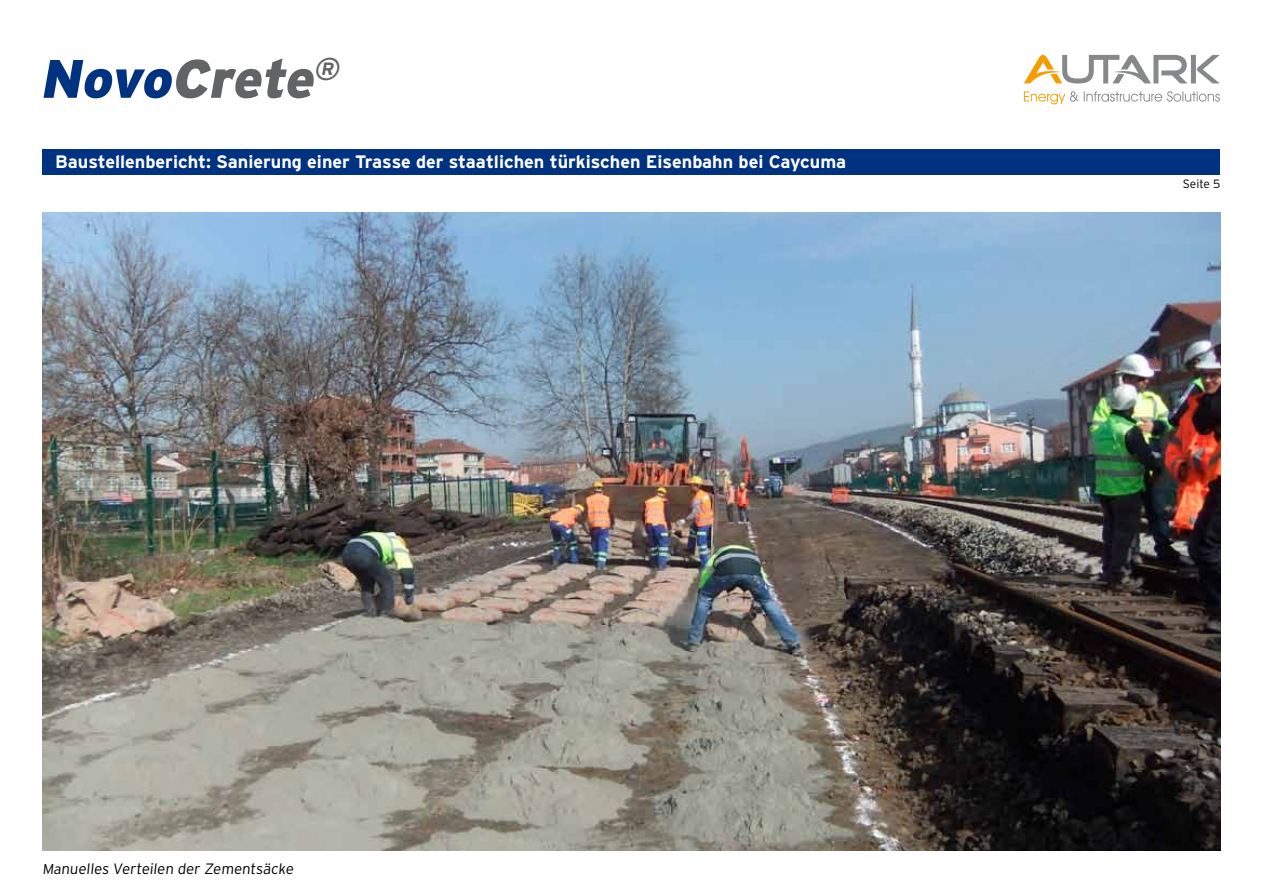
<style>
.page{position:relative;width:1263px;height:893px;background:#fff}
.page>*{position:absolute;margin:0;border:0;box-sizing:border-box;transform-origin:0 0}
.t1{font:italic 900 54px "Interstate";color:#626364}
.t2{font:700 18px "Interstate";color:#fff}
.t3{font:300 15px "Interstate";color:#000}
.t4{font:300 12px "Interstate";letter-spacing:-.005em;color:#000}
.s1{color:#003282}
.s2{font-size:14.25px}
</style>
<div class="page">
<svg style="left:1024px;top:91px;width:196px;height:13px"></svg>
<svg style="left:1024px;top:55px;width:196px;height:28px"></svg>
<div style="left:43px;top:149px;width:1177px;height:25px;background:#003282"></div>
<img style="left:43px;top:213px;width:1177px;height:637px">
<h1 class="t1" style="left:40px;top:48px;width:307px"><span class="s1">Novo</span>Crete<sup>®</sup></h1>
<p class="t2" style="left:55px;top:151px;width:792px">Baustellenbericht: Sanierung einer Trasse der staatlichen türkischen Eisenbahn bei Caycuma</p>
<p class="t3" style="left:43px;top:860px;width:254px"><span class="s2">Ma</span>nuelles Verteilen der Zementsäcke</p>
<p class="t4" style="left:1183px;top:177px;width:39px">Seite 5</p>
</div>
